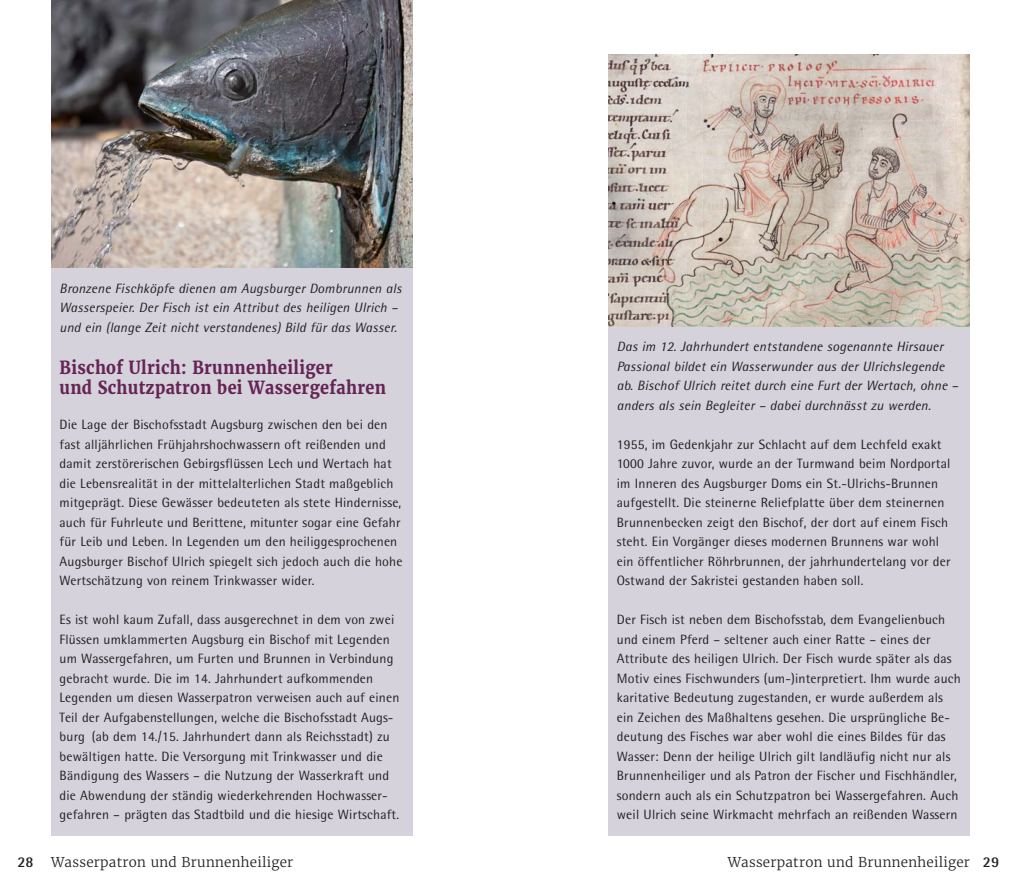
<style>
.page{position:relative;width:1021px;height:893px;background:#fff}
.page>*{position:absolute;margin:0;border:0;box-sizing:border-box;transform-origin:0 0}
.t1{font:700 18px/19.5px "Merriweather";letter-spacing:.02em;color:#652454;scale:.9 1}
.t2{font:13.5px/19.5px "Rotis Semi Sans";letter-spacing:.015em;color:#231f20}
.t3{font:italic 13.5px/19.5px "Rotis Semi Sans";letter-spacing:.015em;color:#231f20}
.t4{font:300 13.5px "Merriweather";letter-spacing:.02em;color:#231f20}
.s1{font-family:"Rotis Semi Sans";font-weight:700;font-size:15px}
</style>
<div class="page">
<div style="left:51px;top:55px;width:361px;height:780px;background:#d5d2dc"></div>
<img style="left:51px;top:0;width:361px;height:268px">
<div style="left:608px;top:54px;width:361px;height:781px;background:#d5d2dc"></div>
<img style="left:608px;top:54px;width:361px;height:273px">
<p class="t3" style="left:60px;top:280px;width:343px">Bronzene Fischköpfe dienen am Augsburger Dombrunnen als<br>Wasserspeier. Der Fisch ist ein Attribut des heiligen Ulrich – und ein (lange Zeit nicht verstandenes) Bild für das Wasser.</p>
<p class="t1" style="left:60px;top:360px;width:364px">Bischof Ulrich: Brunnenheiliger<br>und Schutzpatron bei Wassergefahren</p>
<p class="t2" style="left:60px;top:416px;width:344px">Die Lage der Bischofsstadt Augsburg zwischen den bei den fast alljährlichen Frühjahrshoch wassern oft reißenden und damit zerstörerischen Gebirgsflüssen Lech und Wertach hat die Lebensrealität in der mittelalterlichen Stadt maßgeblich mitgeprägt. Diese Gewässer bedeuteten als stete Hindernisse, auch für Fuhrleute und Berittene, mitunter sogar eine Gefahr für Leib und Leben. In Legenden um den heiligge sproche nen Augsburger Bischof Ulrich spiegelt sich jedoch auch die hohe Wertschätzung von reinem Trinkwasser wider.</p>
<p class="t2" style="left:60px;top:611px;width:341px">Es ist wohl kaum Zufall, dass ausgerechnet in dem von zwei Flüssen umklammerten Augsburg ein Bischof mit Legenden um Wassergefahren, um Furten und Brunnen in Verbindung gebracht wurde. Die im 14. Jahrhundert aufkommenden Legenden um diesen Wasserpatron verweisen auch auf einen Teil der Aufgabenstellungen, welche die Bischofsstadt Augs - burg (ab dem 14./15. Jahrhundert dann als Reichsstadt) zu bewältigen hatte. Die Versorgung mit Trink wasser und die Bändigung des Wassers – die Nutzung der Wasserkraft und die Abwendung der ständig wiederkehrenden Hochwasser&shy;ge fahren – prägten das Stadtbild und die hiesige Wirtschaft.</p>
<p class="t3" style="left:617px;top:338px;width:343px">Das im 12. Jahrhundert entstandene sogenannte Hirsauer Passional bildet ein Wasserwunder aus der Ulrichslegende ab. Bischof Ulrich reitet durch eine Furt der Wertach, ohne – anders als sein Begleiter – dabei durchnässt zu werden.</p>
<p class="t2" style="left:617px;top:436px;width:335px">1955, im Gedenkjahr zur Schlacht auf dem Lech feld exakt 1000 Jahre zuvor, wurde an der Turmwand beim Nordportal im Inneren des Augsburger Doms ein St.-Ulrichs-Brunnen aufgestellt. Die steinerne Reliefplatte über dem steinernen Brunnen becken zeigt den Bischof, der dort auf einem Fisch steht. Ein Vorgänger dieses modernen Brunnens war wohl ein öffentlicher Röhrbrunnen, der jahrhundertelang vor der Ostwand der Sakristei gestanden haben soll.</p>
<p class="t2" style="left:617px;top:611px;width:345px">Der Fisch ist neben dem Bischofsstab, dem Evangelienbuch und einem Pferd – seltener auch einer Ratte – eines der Attribute des heiligen Ulrich. Der Fisch wurde später als das Motiv eines Fischwunders (um-)interpretiert. Ihm wurde auch karitative Bedeutung zugestanden, er wurde außerdem als ein Zeichen des Maßhaltens gesehen. Die ursprüngliche Be&shy;deutung des Fisches war aber wohl die eines Bildes für das Wasser: Denn der heilige Ulrich gilt landläufig nicht nur als Brunnenheiliger und als Patron der Fischer und Fischhändler, sondern auch als ein Schutz patron bei Wassergefahren. Auch weil Ulrich seine Wirk macht mehrfach an reißenden Wassern</p>
<p class="t4" style="left:17px;top:856px;width:277px"><span class="s1">28</span> Wasserpatron und Brunnenheiliger</p>
<p class="t4" style="left:727px;top:856px;width:273px">Wasserpatron und Brunnenheiliger <span class="s1">29</span></p>
</div>
